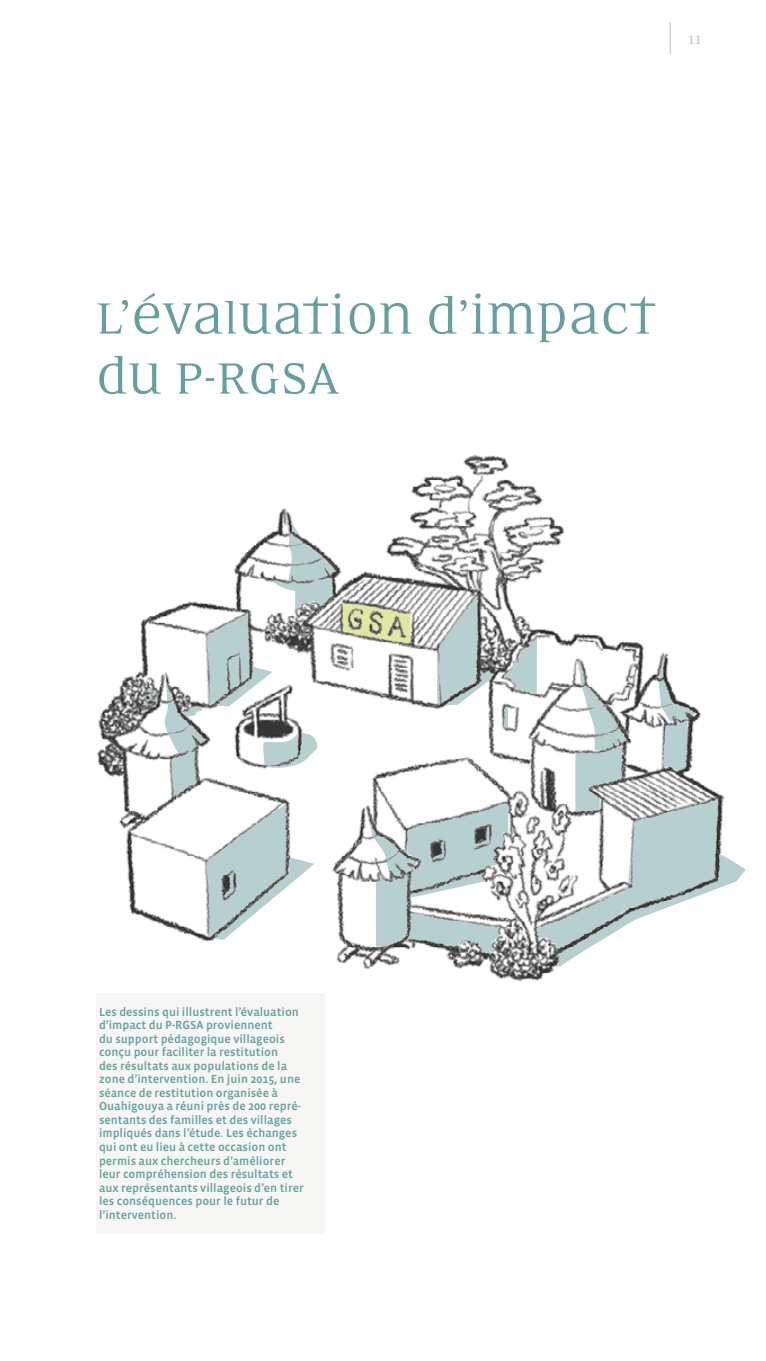
<style>
.page{position:relative;width:766px;height:1361px;background:#fff}
.page>*{position:absolute;margin:0;border:0;box-sizing:border-box;transform-origin:0 0}
.t1{font:50.25px/60px "Eidetic Neo Omni";color:#64a19d}
.t2{font:13.5px "Eidetic Neo Fractions";color:#b6bcaa}
.t3{font:12px/13.5px "Vista Sans Med";color:#64a19d}
.s1{font-family:"Eidetic Neo"}
</style>
<div class="page">
<hr style="left:669px;top:22px;width:1px;height:32px;background:#b6bcaa">
<img style="left:97px;top:455px;width:639px;height:526px">
<div style="left:96px;top:993px;width:228px;height:240px;background:#f6f7f5"></div>
<p class="t2" style="left:687px;top:34px;width:16px">11</p>
<h1 class="t1" style="left:96px;top:288px;width:562px">L’ÉVA<span class="s1">l</span>UATION D’IMPACT<br>DU P-RGSA</h1>
<p class="t3" style="left:99px;top:1005px;width:206px">Les dessins qui illustrent l’évaluation d’impact du P-RGSA proviennent<br>du support pédagogique villageois conçu pour faciliter la restitution<br>des résultats aux populations de la zone d’intervention. En juin 2015, une séance de restitution organisée à Ouahigouya a réuni près de 200 repré&shy;sentants des familles et des villages impliqués dans l’étude. Les échanges qui ont eu lieu à cette occasion ont permis aux chercheurs d’améliorer leur compréhension des résultats et aux représentants villageois d’en tirer les conséquences pour le futur de l’intervention.</p>
</div>
